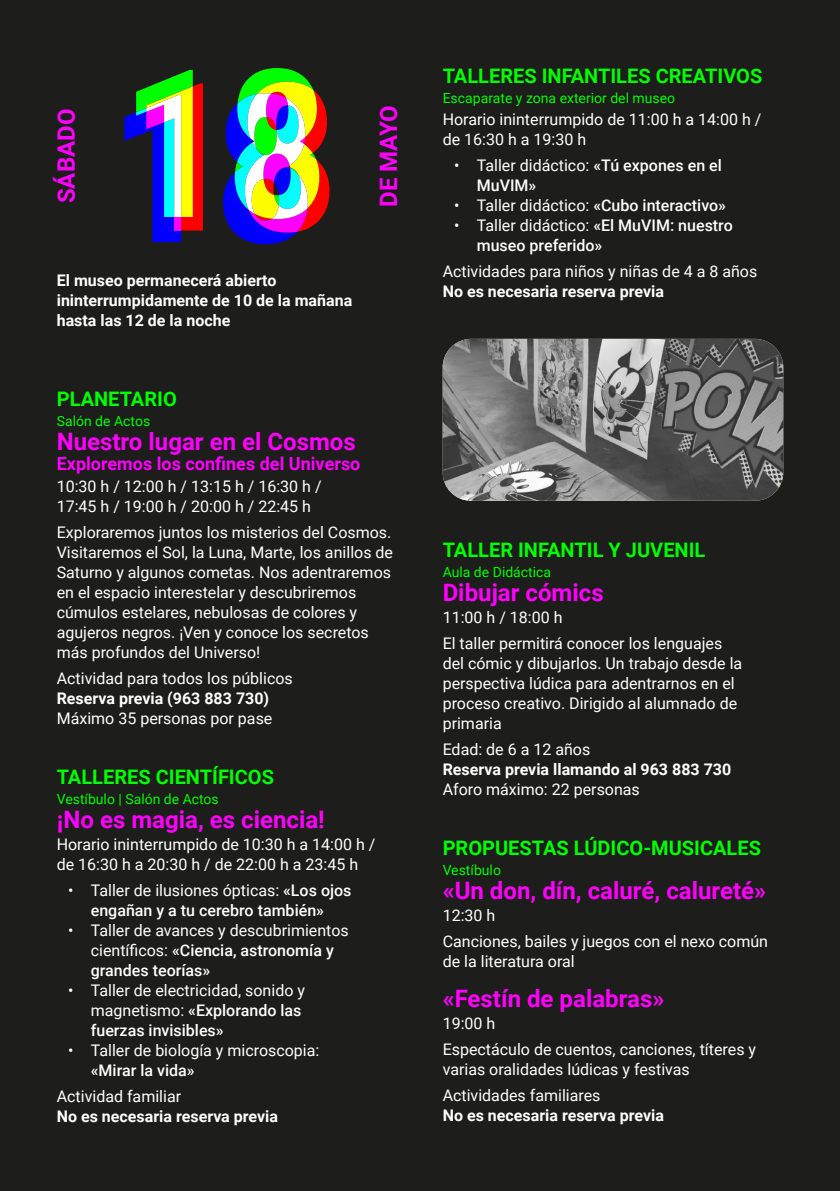
<style>
.page{position:relative;width:840px;height:1191px;background:#fff}
.page>*{position:absolute;margin:0;border:0;box-sizing:border-box;transform-origin:0 0}
.List_Paragraph{font:700 24px "Roboto";color:#f0f}
.List_Paragraph-2{font:700 20px "Roboto";color:#0f0}
.List_Paragraph-3{font:700 18px "Roboto";color:#f0f}
.List_Paragraph-4{font:16px/20px "Roboto";color:#fff}
.List_Paragraph-5{font:700 16px/20px "Roboto";color:#fff}
.List_Paragraph-6{font:500 16px/20px "Roboto";color:#fff}
.List_Paragraph-7{font:14px "Roboto";color:#0f0}
.s1{font-weight:400}
.s2{font-weight:500}
</style>
<div class="page">
<div style="left:0;top:0;width:839px;height:1191px;background:#1d1d1b"></div>
<svg style="left:124px;top:70px;width:79px;height:172px"></svg>
<svg style="left:223px;top:68px;width:106px;height:176px"></svg>
<img style="left:442px;top:339px;width:340px;height:162px">
<p class="List_Paragraph" style="left:49px;top:203px;width:96px;rotate:-90deg">SÁBADO</p>
<p class="List_Paragraph" style="left:372px;top:207px;width:103px;rotate:-90deg">DE MAYO</p>
<p class="List_Paragraph-5" style="left:57px;top:270px;width:297px">El museo permanecerá abierto ininterrumpidamente de 10 de la mañana</p>
<p class="List_Paragraph-5" style="left:57px;top:310px;width:175px">hasta las 12 de la noche</p>
<p class="List_Paragraph-2" style="left:57px;top:385px;width:122px">PLANETARIO</p>
<p class="List_Paragraph-7" style="left:57px;top:411px;width:95px">Salón de Actos</p>
<p class="List_Paragraph" style="left:57px;top:424px;width:300px">Nuestro lugar en el Cosmos</p>
<p class="List_Paragraph-3" style="left:57px;top:451px;width:305px">Exploremos los confines del Universo</p>
<p class="List_Paragraph-4" style="left:57px;top:476px;width:266px">10:30 h / 12:00 h / 13:15 h / 16:30 h /</p>
<p class="List_Paragraph-4" style="left:57px;top:496px;width:256px">17:45 h / 19:00 h / 20:00 h / 22:45 h</p>
<p class="List_Paragraph-4" style="left:57px;top:522px;width:337px">Exploraremos juntos los misterios del Cosmos.<br>Visitaremos el Sol, la Luna, Marte, los anillos de Saturno y algunos cometas. Nos adentraremos en el espacio interestelar y descubriremos cúmulos estelares, nebulosas de colores y agujeros negros. ¡Ven y conoce los secretos más profundos del Universo!</p>
<p class="List_Paragraph-4" style="left:57px;top:668px;width:237px">Actividad para todos los públicos</p>
<p class="List_Paragraph-5" style="left:57px;top:688px;width:214px">Reserva previa (963 883 730)</p>
<p class="List_Paragraph-4" style="left:57px;top:708px;width:217px">Máximo 35 personas por pase</p>
<p class="List_Paragraph-2" style="left:57px;top:763px;width:219px">TALLERES CIENTÍFICOS</p>
<p class="List_Paragraph-7" style="left:57px;top:789px;width:163px">Vestíbulo | Salón de Actos</p>
<p class="List_Paragraph" style="left:57px;top:802px;width:269px">¡No es magia, es ciencia!</p>
<p class="List_Paragraph-4" style="left:57px;top:834px;width:320px">Horario ininterrumpido de 10:30 h a 14:00 h /</p>
<p class="List_Paragraph-4" style="left:57px;top:854px;width:303px">de 16:30 h a 20:30 h / de 22:00 h a 23:45 h</p>
<p class="List_Paragraph-6" style="left:68px;top:880px;width:285px;text-align:center"><span class="s1">• Taller de ilusiones ópticas:</span> «Los ojos engañan y a tu cerebro también»</p>
<p class="List_Paragraph-4" style="left:91px;top:920px;width:259px;text-indent:-23px">• Taller de avances y descubrimientos científicos: <span class="s2">«Ciencia, astronomía y grandes teorías»</span></p>
<p class="List_Paragraph-4" style="left:91px;top:980px;width:216px;text-indent:-23px">• Taller de electricidad, sonido y magnetismo: <span class="s2">«Explorando las fuerzas invisibles»</span></p>
<p class="List_Paragraph-4" style="left:91px;top:1040px;width:230px;text-indent:-23px">• Taller de biología y microscopia: <span class="s2">«Mirar la vida»</span></p>
<p class="List_Paragraph-4" style="left:57px;top:1086px;width:126px">Actividad familiar</p>
<p class="List_Paragraph-5" style="left:57px;top:1106px;width:223px">No es necesaria reserva previa</p>
<p class="List_Paragraph-2" style="left:442px;top:62px;width:321px">TALLERES INFANTILES CREATIVOS</p>
<p class="List_Paragraph-7" style="left:442px;top:88px;width:234px">Escaparate y zona exterior del museo</p>
<p class="List_Paragraph-4" style="left:442px;top:109px;width:320px">Horario ininterrumpido de 11:00 h a 14:00 h /</p>
<p class="List_Paragraph-4" style="left:442px;top:129px;width:145px">de 16:30 h a 19:30 h</p>
<p class="List_Paragraph-6" style="left:476px;top:155px;width:246px;text-indent:-23px"><span class="s1">• Taller didáctico:</span> «Tú expones en el<br>MuVIM»</p>
<p class="List_Paragraph-4" style="left:454px;top:195px;width:273px">• Taller didáctico: <span class="s2">«Cubo interactivo»</span></p>
<p class="List_Paragraph-6" style="left:476px;top:215px;width:257px;text-indent:-23px"><span class="s1">• Taller didáctico:</span> «El MuVIM: nuestro museo preferido»</p>
<p class="List_Paragraph-4" style="left:442px;top:261px;width:316px">Actividades para niños y niñas de 4 a 8 años</p>
<p class="List_Paragraph-5" style="left:442px;top:281px;width:223px">No es necesaria reserva previa</p>
<p class="List_Paragraph-2" style="left:442px;top:536px;width:264px">TALLER INFANTIL Y JUVENIL</p>
<p class="List_Paragraph-7" style="left:442px;top:562px;width:110px">Aula de Didáctica</p>
<p class="List_Paragraph" style="left:442px;top:576px;width:162px">Dibujar cómics</p>
<p class="List_Paragraph-4" style="left:442px;top:607px;width:121px">11:00 h / 18:00 h</p>
<p class="List_Paragraph-4" style="left:442px;top:633px;width:301px">El taller permitirá conocer los lenguajes del cómic y dibujarlos. Un trabajo desde la perspectiva lúdica para adentrarnos en el proceso creativo. Dirigido al alumnado de primaria</p>
<p class="List_Paragraph-4" style="left:442px;top:739px;width:149px">Edad: de 6 a 12 años</p>
<p class="List_Paragraph-5" style="left:442px;top:759px;width:290px">Reserva previa llamando al 963 883 730</p>
<p class="List_Paragraph-4" style="left:442px;top:779px;width:198px">Aforo máximo: 22 personas</p>
<p class="List_Paragraph-2" style="left:442px;top:834px;width:320px">PROPUESTAS LÚDICO-MUSICALES</p>
<p class="List_Paragraph-7" style="left:442px;top:860px;width:60px">Vestíbulo</p>
<p class="List_Paragraph" style="left:442px;top:874px;width:325px">«Un don, dín, caluré, calureté»</p>
<p class="List_Paragraph-4" style="left:442px;top:905px;width:54px">12:30 h</p>
<p class="List_Paragraph-4" style="left:442px;top:931px;width:327px">Canciones, bailes y juegos con el nexo común de la literatura oral</p>
<p class="List_Paragraph" style="left:442px;top:982px;width:223px">«Festín de palabras»</p>
<p class="List_Paragraph-4" style="left:442px;top:1013px;width:54px">19:00 h</p>
<p class="List_Paragraph-4" style="left:442px;top:1039px;width:315px">Espectáculo de cuentos, canciones, títeres y varias oralidades lúdicas y festivas</p>
<p class="List_Paragraph-4" style="left:442px;top:1085px;width:159px">Actividades familiares</p>
<p class="List_Paragraph-5" style="left:442px;top:1105px;width:223px">No es necesaria reserva previa</p>
</div>
